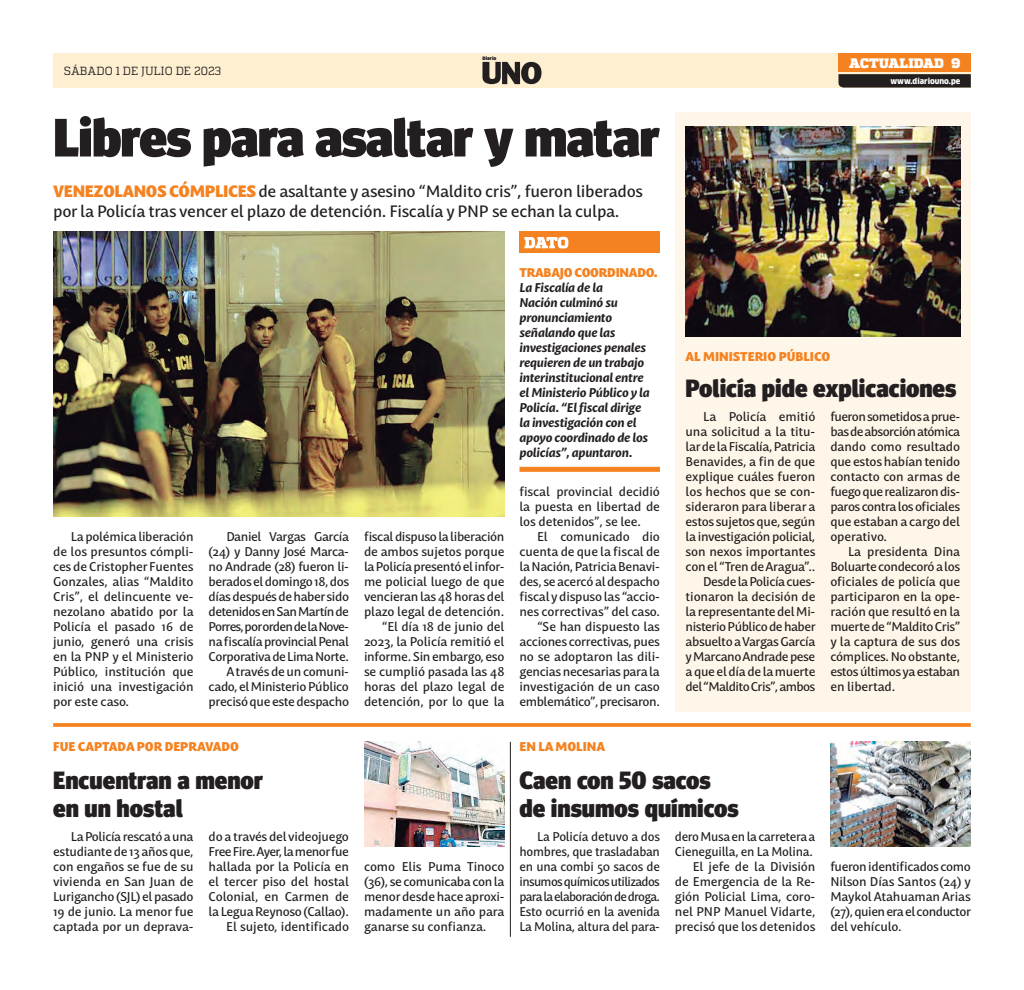
<style>
.page{position:relative;width:1024px;height:990px;background:#fff}
.page>*{position:absolute;margin:0;border:0;box-sizing:border-box;transform-origin:0 0}
.TITULAR{font:900 54px "Meta Head OT";letter-spacing:-.015em;color:#231f20}
.TITULAR_SECUNDARIO_G{font:900 25px "Meta Head OT";color:#231f20}
.t1{font:500 16.25px/20px "Mastro Sans";letter-spacing:-.02em;color:#231f20}
.t2{font:900 13.75px "Quadon";letter-spacing:-.005em;color:#fff}
.TEXTO_NOTA{font:500 12.5px/15px "Mastro Sans";letter-spacing:-.02em;color:#231f20;text-align:justify}
.SUMILLA{font:italic 700 12.5px/15px "Mastro Sans";letter-spacing:-.02em;color:#231f20}
.VOLADA_SECUNDARIA{font:900 12.5px "Mastro Sans";color:#f58220}
.t3{font:11.75px "Quadon";color:#231f20;scale:.95 1}
.t4{font:900 7.88px "Clan Pro";color:#fff;scale:.95 1}
.t5{font:900 4.62px "Clan Pro";letter-spacing:-.01em;color:#231f20}
.s1{font-weight:900;color:#f58220}
.s2{font-weight:900;font-style:normal;color:#f58220}
</style>
<div class="page">
<div style="left:53px;top:53px;width:918px;height:35px;background:#feefd1"></div>
<div style="left:838px;top:53px;width:133px;height:19px;background:#f58220"></div>
<svg style="left:838px;top:74px;width:133px;height:14px;background:#2e2928"></svg>
<div style="left:675px;top:112px;width:296px;height:600px;background:#fef6e8"></div>
<img style="left:685px;top:127px;width:275px;height:210px">
<img style="left:53px;top:232px;width:451px;height:285px">
<div style="left:519px;top:232px;width:141px;height:21px;background:#f58220"></div>
<svg style="left:524px;top:237px;width:44px;height:12px"></svg>
<div style="left:519px;top:467px;width:141px;height:5px;background:#f58220"></div>
<svg style="left:482px;top:62px;width:59px;height:22px"></svg>
<img style="left:364px;top:742px;width:140px;height:105px">
<img style="left:830px;top:742px;width:141px;height:105px">
<svg style="left:53px;top:723px;width:918px;height:4px;background:#f5892d"></svg>
<hr style="left:510px;top:742px;width:1px;height:195px;background:#231f20">
<p class="t3" style="left:64px;top:64px;width:167px">SÁBADO 1 DE JULIO DE 2023</p>
<p class="t5" style="left:482px;top:56px;width:15px">Diario</p>
<p class="TITULAR" style="left:53px;top:106px;width:608px">Libres para asaltar y matar</p>
<p class="t1" style="left:53px;top:180px;width:591px"><span class="s1">VENEZOLANOS CÓMPLICES</span> de asaltante y asesino “Maldito cris”, fueron liberados por la Policía tras vencer el plazo de detención. Fiscalía y PNP se echan la culpa.</p>
<p class="TEXTO_NOTA" style="left:53px;top:528px;width:142px;text-indent:18px">La polémica liberación de los presuntos cómpli&shy;ces de Cristopher Fuentes Gonzales, alias “Maldito Cris”, el delincuente ve&shy;nezolano abatido por la Policía el pasado 16 de junio, generó una crisis en la PNP y el Ministerio Público, institución que inició una investigación por este caso.</p>
<p class="TEXTO_NOTA" style="left:209px;top:528px;width:142px;text-indent:18px">Daniel Vargas García (24) y Danny José Marca&shy;no Andrade (28) fueron li&shy;berados el domingo 18, dos días después de haber sido detenidos en San Martín de Porres, por orden de la Nove&shy;na fiscalía provincial Penal Corporativa de Lima Norte.</p>
<p class="TEXTO_NOTA" style="left:209px;top:663px;width:142px;text-indent:18px">A través de un comuni&shy;cado, el Ministerio Público precisó que este despacho</p>
<p class="TEXTO_NOTA" style="left:364px;top:528px;width:142px">fiscal dispuso la liberación de ambos sujetos porque la Policía presentó el infor&shy;me policial luego de que vencieran las 48 horas del plazo legal de detención.</p>
<p class="TEXTO_NOTA" style="left:364px;top:618px;width:142px;text-indent:18px">“El día 18 de junio del 2023, la Policía remitió el informe. Sin embargo, eso se cumplió pasada las 48 horas del plazo legal de detención, por lo que la</p>
<p class="SUMILLA" style="left:519px;top:264px;width:140px"><span class="s2">TRABAJO COORDINADO.<br></span>La Fiscalía de la<br>Nación culminó su pronunciamiento señalando que las investigaciones penales requieren de un trabajo interinstitucional entre<br>el Ministerio Público y la<br>Policía. “El fiscal dirige<br>la investigación con el apoyo coordinado de los policías”, apuntaron.</p>
<p class="TEXTO_NOTA" style="left:519px;top:483px;width:142px">fiscal provincial decidió la puesta en libertad de los detenidos”, se lee.</p>
<p class="TEXTO_NOTA" style="left:519px;top:528px;width:142px;text-indent:18px">El comunicado dio cuenta de que la fiscal de la Nación, Patricia Benavi&shy;des, se acercó al despacho fiscal y dispuso las “accio&shy;nes correctivas” del caso.</p>
<p class="TEXTO_NOTA" style="left:519px;top:618px;width:142px;text-indent:18px">“Se han dispuesto las acciones correctivas, pues no se adoptaron las dili&shy;gencias necesarias para la investigación de un caso emblemático”, precisaron.</p>
<p class="VOLADA_SECUNDARIA" style="left:53px;top:736px;width:187px">FUE CAPTADA POR DEPRAVADO</p>
<p class="VOLADA_SECUNDARIA" style="left:519px;top:736px;width:87px">EN LA MOLINA</p>
<p class="t2" style="left:849px;top:55px;width:96px">ACTUALIDAD</p>
<p class="t2" style="left:951px;top:55px;width:10px">9</p>
<p class="t4" style="left:890px;top:76px;width:75px">www.diariouno.pe</p>
<p class="VOLADA_SECUNDARIA" style="left:685px;top:346px;width:146px">AL MINISTERIO PÚBLICO</p>
<p class="TITULAR_SECUNDARIO_G" style="left:685px;top:373px;width:272px">Policía pide explicaciones</p>
<p class="TEXTO_NOTA" style="left:685px;top:408px;width:131px;text-indent:18px">La Policía emitió una solicitud a la titu&shy;lar de la Fiscalía, Patricia Benavides, a fin de que explique cuáles fueron los hechos que se con&shy;sideraron para liberar a estos sujetos que, según la investigación policial, son nexos importantes con el “Tren de Aragua”..</p>
<p class="TEXTO_NOTA" style="left:685px;top:573px;width:132px;text-indent:18px">Desde la Policía cues&shy;tionaron la decisión de la representante del Mi&shy;nisterio Público de haber absuelto a Vargas García y Marcano Andrade pese a que el día de la muerte del “Maldito Cris”, ambos</p>
<p class="TEXTO_NOTA" style="left:830px;top:408px;width:131px">fueron sometidos a prue&shy;bas de absorción atómica dando como resultado que estos habían tenido contacto con armas de fuego que realizaron dis&shy;paros contra los oficiales que estaban a cargo del operativo.</p>
<p class="TEXTO_NOTA" style="left:830px;top:543px;width:131px;text-indent:18px">La presidenta Dina Boluarte condecoró a los oficiales de policía que participaron en la ope&shy;ración que resultó en la muerte de “Maldito Cris” y la captura de sus dos cómplices. No obstante, estos últimos ya estaban en libertad.</p>
<p class="TITULAR_SECUNDARIO_G" style="left:53px;top:766px;width:211px">Encuentran a menor</p>
<p class="TITULAR_SECUNDARIO_G" style="left:53px;top:793px;width:131px">en un hostal</p>
<p class="TITULAR_SECUNDARIO_G" style="left:519px;top:766px;width:193px">Caen con 50 sacos</p>
<p class="TITULAR_SECUNDARIO_G" style="left:519px;top:793px;width:221px">de insumos químicos</p>
<p class="TEXTO_NOTA" style="left:53px;top:828px;width:142px;text-indent:18px">La Policía rescató a una estudiante de 13 años que, con engaños se fue de su vivienda en San Juan de Lurigancho (SJL) el pasado 19 de junio. La menor fue captada por un deprava-</p>
<p class="TEXTO_NOTA" style="left:519px;top:828px;width:142px;text-indent:18px">La Policía detuvo a dos hombres, que trasladaban en una combi 50 sacos de insumos químicos utilizados para la elaboración de droga.<br>Esto ocurrió en la avenida La Molina, altura del para-</p>
<p class="TEXTO_NOTA" style="left:209px;top:828px;width:142px">do a través del videojuego Free Fire. Ayer, la menor fue hallada por la Policía en el tercer piso del hostal Colonial, en Carmen de la Legua Reynoso (Callao).</p>
<p class="TEXTO_NOTA" style="left:226px;top:918px;width:124px">El sujeto, identificado</p>
<p class="TEXTO_NOTA" style="left:675px;top:828px;width:142px">dero Musa en la carretera a<br>Cieneguilla, en La Molina.</p>
<p class="TEXTO_NOTA" style="left:675px;top:858px;width:142px;text-indent:18px">El jefe de la División de Emergencia de la Re&shy;gión Policial Lima, coro&shy;nel PNP Manuel Vidarte, precisó que los detenidos</p>
<p class="TEXTO_NOTA" style="left:364px;top:858px;width:142px">como Elis Puma Tinoco (36), se comunicaba con la menor desde hace aproxi&shy;madamente un año para ganarse su confianza.</p>
<p class="TEXTO_NOTA" style="left:830px;top:858px;width:142px">fueron identificados como Nilson Días Santos (24) y Maykol Atahuaman Arias (27), quien era el conductor del vehículo.</p>
</div>
